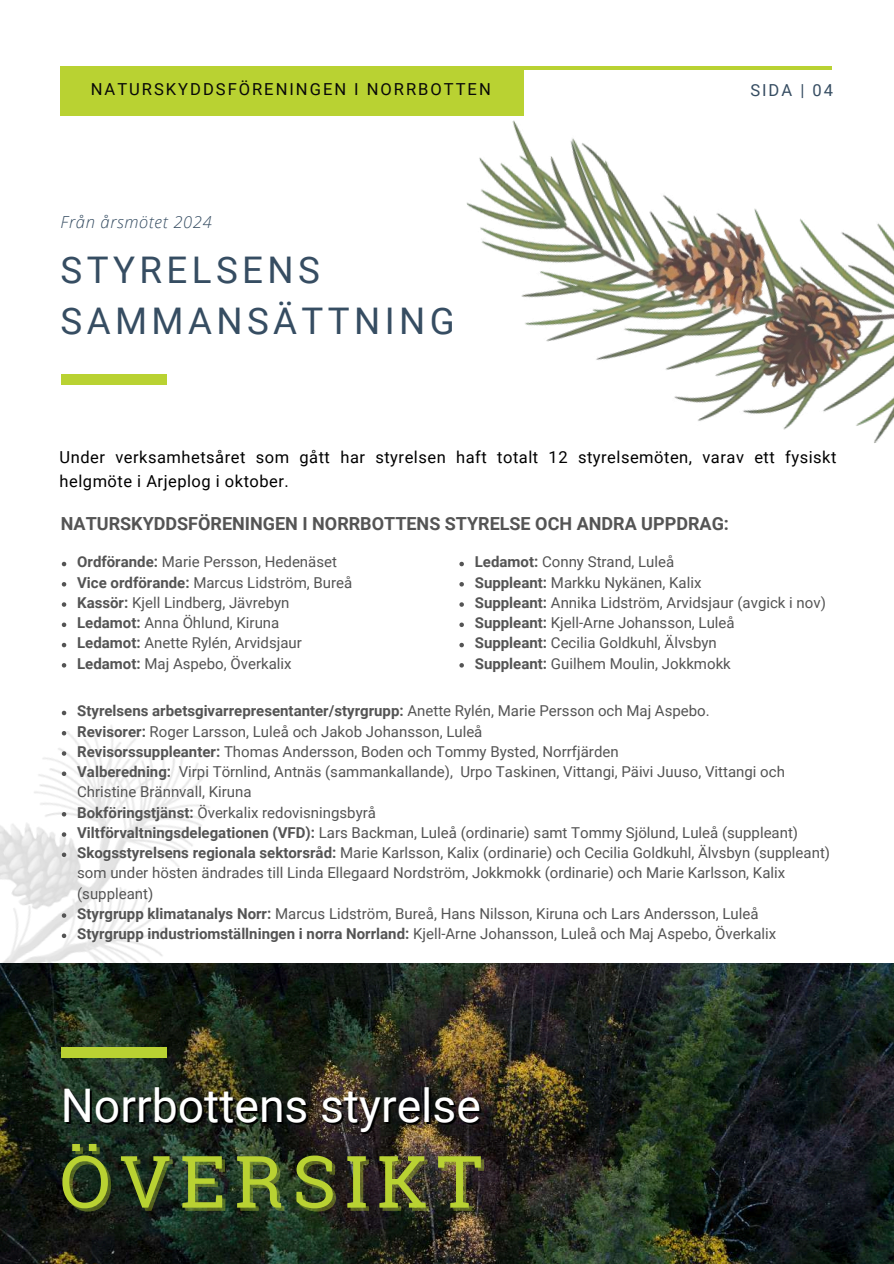
<style>
.page{position:relative;width:894px;height:1264px;background:#fff}
.page>*{position:absolute;margin:0;border:0;box-sizing:border-box;transform-origin:0 0}
.t1{font:72.15px "Roboto Slab";letter-spacing:.12em;color:#b9d232}
.t2{font:46.35px "Roboto";color:#fff}
.t3{font:36.75px/50.7px "Roboto";letter-spacing:.12em;color:#364d62}
.t4{font:700 18px "Roboto";color:#545454}
.t5{font:16.5px/23.7px "Roboto";letter-spacing:.03em;color:#000}
.t6{font:16.5px "Roboto";letter-spacing:.12em;color:#080808}
.t7{font:italic 300 16.5px "Open Sans";letter-spacing:.04em;color:#364d62}
.t8{font:16.5px "Roboto";letter-spacing:.12em;color:#364d62}
.t9{font:15px/20.2px "Roboto";color:#545454}
.s1{font-weight:700}
</style>
<div class="page">
<img style="left:0;top:712px;width:209px;height:251px">
<img style="left:0;top:963px;width:893px;height:300px">
<div style="left:61px;top:1047px;width:106px;height:10px;background:#b9d232"></div>
<div style="left:61px;top:374px;width:105px;height:10px;background:#b9d232"></div>
<img style="left:466px;top:66px;width:427px;height:377px">
<svg style="left:62px;top:710px;width:4px;height:5px"></svg>
<svg style="left:62px;top:731px;width:4px;height:4px"></svg>
<svg style="left:62px;top:751px;width:4px;height:4px"></svg>
<svg style="left:62px;top:771px;width:4px;height:5px"></svg>
<svg style="left:62px;top:812px;width:4px;height:4px"></svg>
<svg style="left:62px;top:832px;width:4px;height:4px"></svg>
<svg style="left:62px;top:852px;width:4px;height:5px"></svg>
<svg style="left:62px;top:913px;width:4px;height:4px"></svg>
<svg style="left:62px;top:933px;width:4px;height:5px"></svg>
<svg style="left:62px;top:562px;width:4px;height:4px"></svg>
<svg style="left:62px;top:582px;width:4px;height:4px"></svg>
<svg style="left:62px;top:602px;width:4px;height:5px"></svg>
<svg style="left:62px;top:622px;width:4px;height:5px"></svg>
<svg style="left:62px;top:643px;width:4px;height:4px"></svg>
<svg style="left:62px;top:663px;width:4px;height:4px"></svg>
<svg style="left:459px;top:562px;width:5px;height:4px"></svg>
<svg style="left:459px;top:582px;width:5px;height:4px"></svg>
<svg style="left:459px;top:602px;width:5px;height:5px"></svg>
<svg style="left:459px;top:622px;width:5px;height:5px"></svg>
<svg style="left:459px;top:643px;width:5px;height:4px"></svg>
<svg style="left:459px;top:663px;width:5px;height:4px"></svg>
<hr style="left:61px;top:66px;width:770px;height:4px;background:#b9d232">
<div style="left:61px;top:66px;width:463px;height:50px;background:#b9d232"></div>
<p class="t6" style="left:91px;top:80px;width:401px">NATURSKYDDSFÖRENINGEN I NORRBOTTEN</p>
<p class="t8" style="left:750px;top:81px;width:84px">SIDA | 04</p>
<p class="t7" style="left:61px;top:210px;width:153px">Från årsmötet 2024</p>
<h3 class="t3" style="left:61px;top:245px;width:396px">STYRELSENS<br>SAMMANSÄTTNING</h3>
<p class="t5" style="left:60px;top:445px;width:778px">Under verksamhetsåret som gått har styrelsen haft totalt 12 styrelsemöten, varav ett fysiskt helgmöte i Arjeplog i oktober.</p>
<p class="t4" style="left:61px;top:513px;width:669px">NATURSKYDDSFÖRENINGEN I NORRBOTTENS STYRELSE OCH ANDRA UPPDRAG:</p>
<p class="t9" style="left:77px;top:552px;width:276px"><span class="s1">Ordförande:</span> Marie Persson, Hedenäset <span class="s1">Vice ordförande:</span> Marcus Lidström, Bureå <span class="s1">Kassör:</span> Kjell Lindberg, Jävrebyn <span class="s1">Ledamot:</span> Anna Öhlund, Kiruna<br><span class="s1">Ledamot:</span> Anette Rylén, Arvidsjaur <span class="s1">Ledamot:</span> Maj Aspebo, Överkalix</p>
<p class="t9" style="left:474px;top:552px;width:352px"><span class="s1">Ledamot:</span> Conny Strand, Luleå<br><span class="s1">Suppleant:</span> Markku Nykänen, Kalix<br><span class="s1">Suppleant:</span> Annika Lidström, Arvidsjaur (avgick i nov)<br><span class="s1">Suppleant:</span> Kjell-Arne Johansson, Luleå<br><span class="s1">Suppleant:</span> Cecilia Goldkuhl, Älvsbyn<br><span class="s1">Suppleant:</span> Guilhem Moulin, Jokkmokk</p>
<p class="t9" style="left:77px;top:701px;width:754px"><span class="s1">Styrelsens arbetsgivarrepresentanter/styrgrupp:</span> Anette Rylén, Marie Persson och Maj Aspebo.<br><span class="s1">Revisorer:</span> Roger Larsson, Luleå och Jakob Johansson, Luleå<br><span class="s1">Revisorssuppleanter:</span> Thomas Andersson, Boden och Tommy Bysted, Norrfjärden<br><span class="s1">Valberedning:</span> Virpi Törnlind, Antnäs (sammankallande), Urpo Taskinen, Vittangi, Päivi Juuso, Vittangi och Christine Brännvall, Kiruna<br><span class="s1">Bokföringstjänst:</span> Överkalix redovisningsbyrå<br><span class="s1">Viltförvaltningsdelegationen (VFD):</span> Lars Backman, Luleå (ordinarie) samt Tommy Sjölund, Luleå (suppleant)<br><span class="s1">Skogsstyrelsens regionala sektorsråd:</span> Marie Karlsson, Kalix (ordinarie) och Cecilia Goldkuhl, Älvsbyn (suppleant) som under hösten ändrades till Linda Ellegaard Nordström, Jokkmokk (ordinarie) och Marie Karlsson, Kalix (suppleant)<br><span class="s1">Styrgrupp klimatanalys Norr:</span> Marcus Lidström, Bureå, Hans Nilsson, Kiruna och Lars Andersson, Luleå<br><span class="s1">Styrgrupp industriomställningen i norra Norrland:</span> Kjell-Arne Johansson, Luleå och Maj Aspebo, Överkalix</p>
<h2 class="t2" style="left:61px;top:1078px;width:421px">Norrbottens styrelse</h2>
<h1 class="t1" style="left:60px;top:1132px;width:424px">ÖVERSIKT</h1>
</div>
